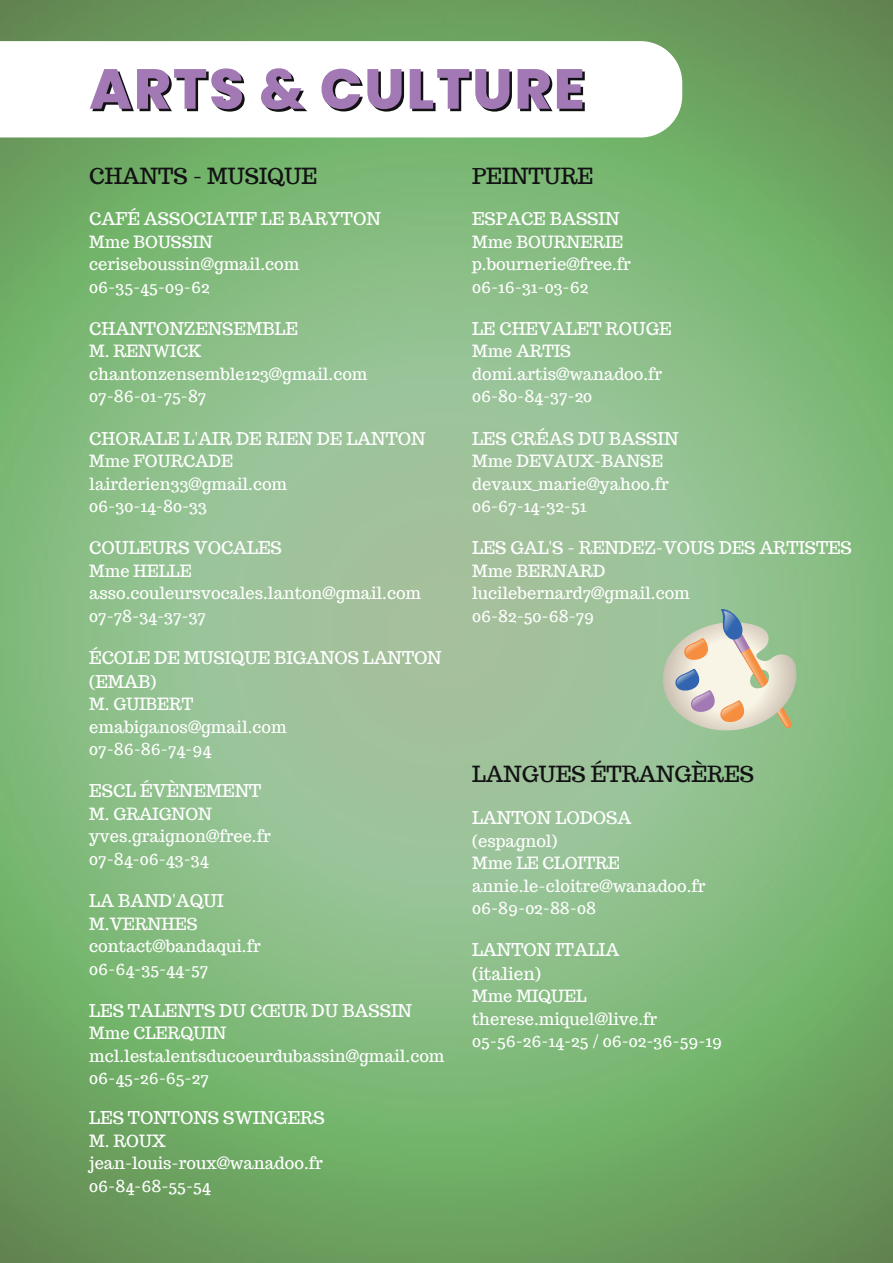
<style>
.page{position:relative;width:893px;height:1263px;background:#fff}
.page>*{position:absolute;margin:0;border:0;box-sizing:border-box;transform-origin:0 0}
.t1{font:800 56.25px "Poppins";letter-spacing:.035em;color:#121113}
.t2{font:21.75px "Trocchi";color:#121113}
.t3{font:17.25px/23.6px "Trocchi";color:#fff}
.t4{font:16.5px/22.5px "Trocchi";color:#fff}
</style>
<div class="page">
<img style="left:0;top:0;width:893px;height:1263px">
<svg style="left:0;top:41px;width:682px;height:96px"></svg>
<img style="left:659px;top:621px;width:140px;height:113px">
<svg style="left:675px;top:609px;width:93px;height:114px"></svg>
<h1 class="t1" style="left:92px;top:59px;width:497px">ARTS &amp; CULTURE</h1>
<h2 class="t2" style="left:89px;top:161px;width:229px">CHANTS - MUSIQUE</h2>
<p class="t3" style="left:89px;top:207px;width:293px">CAFÉ ASSOCIATIF LE BARYTON</p>
<p class="t4" style="left:89px;top:230px;width:212px">Mme BOUSSIN ceriseboussin@gmail.com<br>06-35-45-09-62</p>
<p class="t3" style="left:89px;top:317px;width:210px">CHANTONZENSEMBLE</p>
<p class="t4" style="left:89px;top:340px;width:280px">M. RENWICK chantonzensemble123@gmail.com<br>07-86-01-75-87</p>
<p class="t3" style="left:89px;top:426px;width:338px">CHORALE L'AIR DE RIEN DE LANTON</p>
<p class="t4" style="left:89px;top:450px;width:199px">Mme FOURCADE lairderien33@gmail.com<br>06-30-14-80-33</p>
<p class="t3" style="left:89px;top:536px;width:194px">COULEURS VOCALES</p>
<p class="t4" style="left:89px;top:559px;width:333px">Mme HELLE asso.couleursvocales.lanton@gmail.com<br>07-78-34-37-37</p>
<p class="t3" style="left:89px;top:646px;width:354px">ÉCOLE DE MUSIQUE BIGANOS LANTON (EMAB)</p>
<p class="t4" style="left:89px;top:693px;width:199px">M. GUIBERT emabiganos@gmail.com<br>07-86-86-74-94</p>
<p class="t3" style="left:89px;top:779px;width:173px">ESCL ÉVÈNEMENT</p>
<p class="t4" style="left:89px;top:802px;width:183px">M. GRAIGNON yves.graignon@free.fr<br>07-84-06-43-34</p>
<p class="t3" style="left:89px;top:889px;width:136px">LA BAND'AQUI</p>
<p class="t4" style="left:89px;top:912px;width:173px">M.VERNHES contact@bandaqui.fr<br>06-64-35-44-57</p>
<p class="t3" style="left:89px;top:998px;width:324px">LES TALENTS DU CŒUR DU BASSIN</p>
<p class="t4" style="left:89px;top:1022px;width:357px">Mme CLERQUIN mcl.lestalentsducoeurdubassin@gmail.com<br>06-45-26-65-27</p>
<p class="t3" style="left:89px;top:1106px;width:237px">LES TONTONS SWINGERS</p>
<p class="t4" style="left:89px;top:1129px;width:235px">M. ROUX jean-louis-roux@wanadoo.fr<br>06-84-68-55-54</p>
<h2 class="t2" style="left:472px;top:161px;width:123px">PEINTURE</h2>
<p class="t3" style="left:472px;top:207px;width:149px">ESPACE BASSIN</p>
<p class="t4" style="left:472px;top:253px;width:160px">p.bournerie@free.fr<br>06-16-31-03-62</p>
<p class="t3" style="left:472px;top:317px;width:201px">LE CHEVALET ROUGE</p>
<p class="t4" style="left:472px;top:340px;width:192px">Mme ARTIS domi.artis@wanadoo.fr<br>06-80-84-37-20</p>
<p class="t3" style="left:472px;top:426px;width:208px">LES CRÉAS DU BASSIN</p>
<p class="t4" style="left:472px;top:450px;width:198px">Mme DEVAUX-BANSE devaux_marie@yahoo.fr<br>06-67-14-32-51</p>
<p class="t3" style="left:472px;top:536px;width:381px">LES GAL'S - RENDEZ-VOUS DES ARTISTES</p>
<p class="t4" style="left:472px;top:559px;width:219px">Mme BERNARD lucilebernard7@gmail.com<br>06-82-50-68-79</p>
<h2 class="t2" style="left:472px;top:760px;width:283px">LANGUES ÉTRANGÈRES</h2>
<p class="t3" style="left:472px;top:806px;width:161px">LANTON LODOSA</p>
<p class="t4" style="left:472px;top:829px;width:235px">(espagnol)<br>Mme LE CLOITRE annie.le-cloitre@wanadoo.fr<br>06-89-02-88-08</p>
<p class="t3" style="left:472px;top:938px;width:149px">LANTON ITALIA (italien)</p>
<p class="t4" style="left:472px;top:985px;width:251px">Mme MIQUEL therese.miquel@live.fr<br>05-56-26-14-25 / 06-02-36-59-19</p>
</div>
